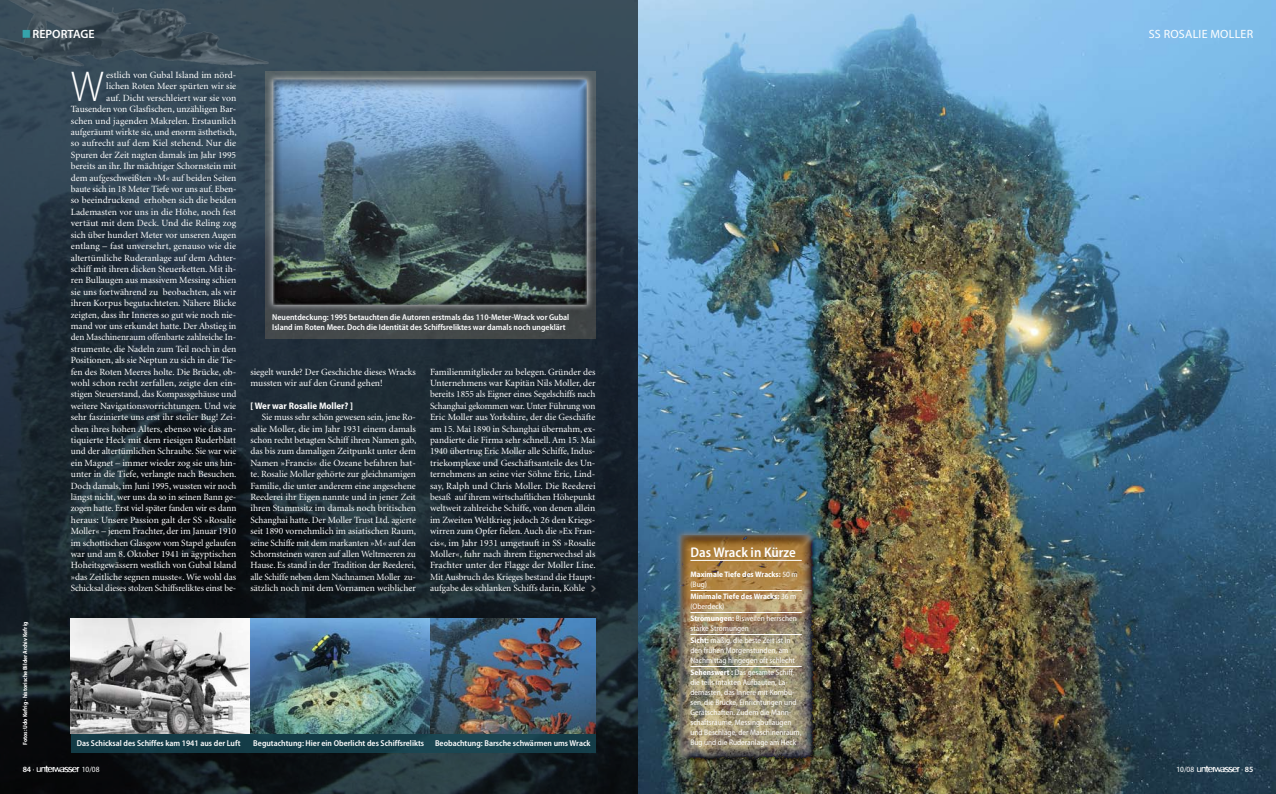
<style>
.page{position:relative;width:1276px;height:794px;background:#fff}
.page>*{position:absolute;margin:0;border:0;box-sizing:border-box;transform-origin:0 0}
.t1{font:300 semi-condensed 43.3px "Myriad Pro";color:#fff}
.t2{font:600 semi-condensed 14px "Myriad Pro";color:#fff}
.t3{font:12px "Myriad Pro";letter-spacing:.02em;color:#fff}
.t4{font:600 12px "Myriad Pro";color:#fff}
.t5{font:9.5px/11.4px "Minion";color:#fff;text-align:justify}
.t6{font:700 semi-condensed 9.5px "Myriad Pro";color:#fff}
.t7{font:600 semi-condensed 8.5px/9.6px "Myriad Pro";color:#fff}
.t8{font:semi-condensed 8px/10px "Myriad Pro";color:#fff}
.t9{font:700 semi-condensed 8px/10px "Myriad Pro";color:#fff}
.t10{font:700 7.3px "Arrowdyn";color:#7c7c7c}
.t11{font:700 semi-condensed 6px "Myriad Pro";color:#fff}
.s1{font-weight:400}
.s2{font-weight:700}
.s3{font-weight:600;font-stretch:normal}
.s4{font-family:"Unterwasser";font-stretch:normal;font-size:8.5px}
</style>
<div class="page">
<img style="left:638px;top:0;width:638px;height:794px">
<svg style="left:0;top:0;width:638px;height:794px;background:#1e2a33"></svg>
<img style="left:0;top:0;width:288px;height:145px">
<div style="left:265px;top:71px;width:330px;height:267px;background:linear-gradient(to right,#44494c,#414646)"></div>
<div style="left:267px;top:73px;width:331px;height:242px;background:#fff;opacity:.75"></div>
<div style="left:272px;top:79px;width:315px;height:226px;background:#000;opacity:.5"></div>
<div style="left:71px;top:732px;width:524px;height:21px;background:#143d48"></div>
<img style="left:71px;top:618px;width:524px;height:115px">
<div style="left:682px;top:536px;width:143px;height:234px;background:#000;opacity:.75"></div>
<div style="left:674px;top:528px;width:149px;height:240px;background:#fff;opacity:.75"></div>
<div style="left:678px;top:532px;width:134px;height:224px;background:#000;opacity:.5"></div>
<hr style="left:690px;top:560px;width:111px;height:1px;background:#fff">
<hr style="left:690px;top:590px;width:111px;height:1px;background:#fff">
<hr style="left:690px;top:612px;width:111px;height:1px;background:#fff">
<hr style="left:690px;top:634px;width:111px;height:1px;background:#fff">
<hr style="left:690px;top:666px;width:111px;height:1px;background:#fff">
<svg style="left:23px;top:30px;width:7px;height:8px"></svg>
<p class="t4" style="left:33px;top:27px;width:64px">REPORTAGE</p>
<p class="t3" style="left:1148px;top:27px;width:106px">SS ROSALIE MOLLER</p>
<p class="t11" style="left:22px;top:745px;width:125px;rotate:-90deg">Fotos: Udo Kefrig · historische Bilder Archiv Kefrig</p>
<p class="t5" style="left:71px;top:70px;width:167px;text-align:right">estlich von Gubal Island im nörd-<br>lichen Roten Meer spürten wir sie<br>auf. Dicht verschleiert war sie von Tausenden von Glasfischen, unzähligen Bar&shy;schen und jagenden Makrelen. Erstaunlich aufgeräumt wirkte sie, und enorm ästhetisch, so aufrecht auf dem Kiel stehend. Nur die Spuren der Zeit nagten damals im Jahr 1995 bereits an ihr. Ihr mächtiger Schornstein mit dem aufgeschweißten »M« auf beiden Seiten baute sich in 18 Meter Tiefe vor uns auf. Eben&shy;so beeindruckend erhoben sich die beiden Lademasten vor uns in die Höhe, noch fest vertäut mit dem Deck. Und die Reling zog sich über hundert Meter vor unseren Augen entlang – fast unversehrt, genauso wie die altertümliche Ruderanlage auf dem Achter&shy;schiff mit ihren dicken Steuerketten. Mit ih&shy;ren Bullaugen aus massivem Messing schien sie uns fortwährend zu beobachten, als wir ihren Korpus begutachteten. Nähere Blicke zeigten, dass ihr Inneres so gut wie noch nie&shy;mand vor uns erkundet hatte. Der Abstieg in den Maschinenraum offenbarte zahlreiche In&shy;strumente, die Nadeln zum Teil noch in den Positionen, als sie Neptun zu sich in die Tie&shy;fen des Roten Meeres holte. Die Brücke, ob&shy;wohl schon recht zerfallen, zeigte den ein&shy;stigen Steuerstand, das Kompassgehäuse und weitere Navigationsvorrichtungen. Und wie sehr faszinierte uns erst ihr steiler Bug! Zei&shy;chen ihres hohen Alters, ebenso wie das an&shy;tiquierte Heck mit dem riesigen Ruderblatt und der altertümlichen Schraube. Sie war wie ein Magnet – immer wieder zog sie uns hin&shy;unter in die Tiefe, verlangte nach Besuchen.<br>Doch damals, im Juni 1995, wussten wir noch längst nicht, wer uns da so in seinen Bann ge&shy;zogen hatte. Erst viel später fanden wir es dann heraus: Unsere Passion galt der SS »Rosalie Moller« – jenem Frachter, der im Januar 1910 im schottischen Glasgow vom Stapel gelaufen war und am 8. Oktober 1941 in ägyptischen Hoheitsgewässern westlich von Gubal Island »das Zeitliche segnen musste«. Wie wohl das Schicksal dieses stolzen Schiffsreliktes einst be-</p>
<h1 class="t1" style="left:71px;top:63px;width:35px">W</h1>
<p class="t7" style="left:272px;top:313px;width:299px">Neuentdeckung: 1995 betauchten die Autoren erstmals das 110-Meter-Wrack vor Gubal<br>Island im Roten Meer. Doch die Identität des Schiffsreliktes war damals noch ungeklärt</p>
<p class="t5" style="left:250px;top:366px;width:167px">siegelt wurde? Der Geschichte dieses Wracks mussten wir auf den Grund gehen!</p>
<p class="t6" style="left:250px;top:400px;width:104px">[ Wer war Rosalie Moller? ]</p>
<p class="t5" style="left:250px;top:412px;width:167px;text-indent:11px">Sie muss sehr schön gewesen sein, jene Ro&shy;salie Moller, die im Jahr 1931 einem damals schon recht betagten Schiff ihren Namen gab, das bis zum damaligen Zeitpunkt unter dem Namen »Francis« die Ozeane befahren hat&shy;te. Rosalie Moller gehörte zur gleichnamigen Familie, die unter anderem eine angesehene Reederei ihr Eigen nannte und in jener Zeit ihren Stammsitz im damals noch britischen Schanghai hatte. Der Moller Trust Ltd. agierte seit 1890 vornehmlich im asiatischen Raum, seine Schiffe mit dem markanten »M« auf den Schornsteinen waren auf allen Weltmeeren zu Hause. Es stand in der Tradition der Reederei, alle Schiffe neben dem Nachnamen Moller zu&shy;sätzlich noch mit dem Vornamen weiblicher</p>
<p class="t5" style="left:430px;top:366px;width:167px">Familienmitglieder zu belegen. Gründer des Unternehmens war Kapitän Nils Moller, der bereits 1855 als Eigner eines Segelschiffs nach Schanghai gekommen war. Unter Führung von Eric Moller aus Yorkshire, der die Geschäfte am 15. Mai 1890 in Schanghai übernahm, ex&shy;pandierte die Firma sehr schnell. Am 15. Mai 1940 übertrug Eric Moller alle Schiffe, Indus&shy;triekomplexe und Geschäftsanteile des Un&shy;ternehmens an seine vier Söhne Eric, Lind&shy;say, Ralph und Chris Moller. Die Reederei besaß auf ihrem wirtschaftlichen Höhepunkt weltweit zahlreiche Schiffe, von denen allein im Zweiten Weltkrieg jedoch 26 den Kriegs&shy;wirren zum Opfer fielen. Auch die »Ex Fran&shy;cis«, im Jahr 1931 umgetauft in SS »Rosalie Moller«, fuhr nach ihrem Eignerwechsel als Frachter unter der Flagge der Moller Line.<br>Mit Ausbruch des Krieges bestand die Haupt&shy;aufgabe des schlanken Schiffs darin, Kohle</p>
<p class="t10" style="left:590px;top:585px;width:8px">c</p>
<p class="t7" style="left:77px;top:738px;width:165px">Das Schicksal des Schiffes kam 1941 aus der Luft</p>
<p class="t7" style="left:253px;top:738px;width:172px">Begutachtung: Hier ein Oberlicht des Schiffsrelikts</p>
<p class="t7" style="left:435px;top:738px;width:157px">Beobachtung: Barsche schwärmen ums Wrack</p>
<h2 class="t2" style="left:690px;top:544px;width:107px">Das Wrack in Kürze</h2>
<p class="t9" style="left:690px;top:569px;width:109px">Maximale Tiefe des Wracks: <span class="s1">50 m (Bug)</span></p>
<p class="t9" style="left:690px;top:591px;width:107px">Minimale Tiefe des Wracks: <span class="s1">36 m (Oberdeck)</span></p>
<p class="t8" style="left:690px;top:613px;width:108px"><span class="s2">Strömungen:</span> Bisweilen herrschen starke Strömungen</p>
<p class="t8" style="left:690px;top:635px;width:106px"><span class="s2">Sicht:</span> mäßig, die beste Zeit ist in den frühen Morgenstunden, am<br>Nachmittag hingegen oft schlecht</p>
<p class="t8" style="left:690px;top:667px;width:112px"><span class="s2">Sehenswert :</span> Das gesamte Schiff, die teils intakten Aufbauten, La&shy;demasten, das Innere mit Kombü&shy;sen, die Brücke, Einrichtungen und Gerätschaften. Zudem die Mann&shy;schaftsräume, Messingbullaugen und Beschläge, der Maschinenraum,</p>
<p class="t8" style="left:690px;top:737px;width:107px">Bug und die Ruderanlage am Heck</p>
<p class="t8" style="left:23px;top:765px;width:78px"><span class="s3">84</span> · <span class="s4">u</span> 10/08</p>
<p class="t8" style="left:1176px;top:765px;width:78px">10/08 <span class="s4">u</span> · <span class="s3">85</span></p>
</div>
